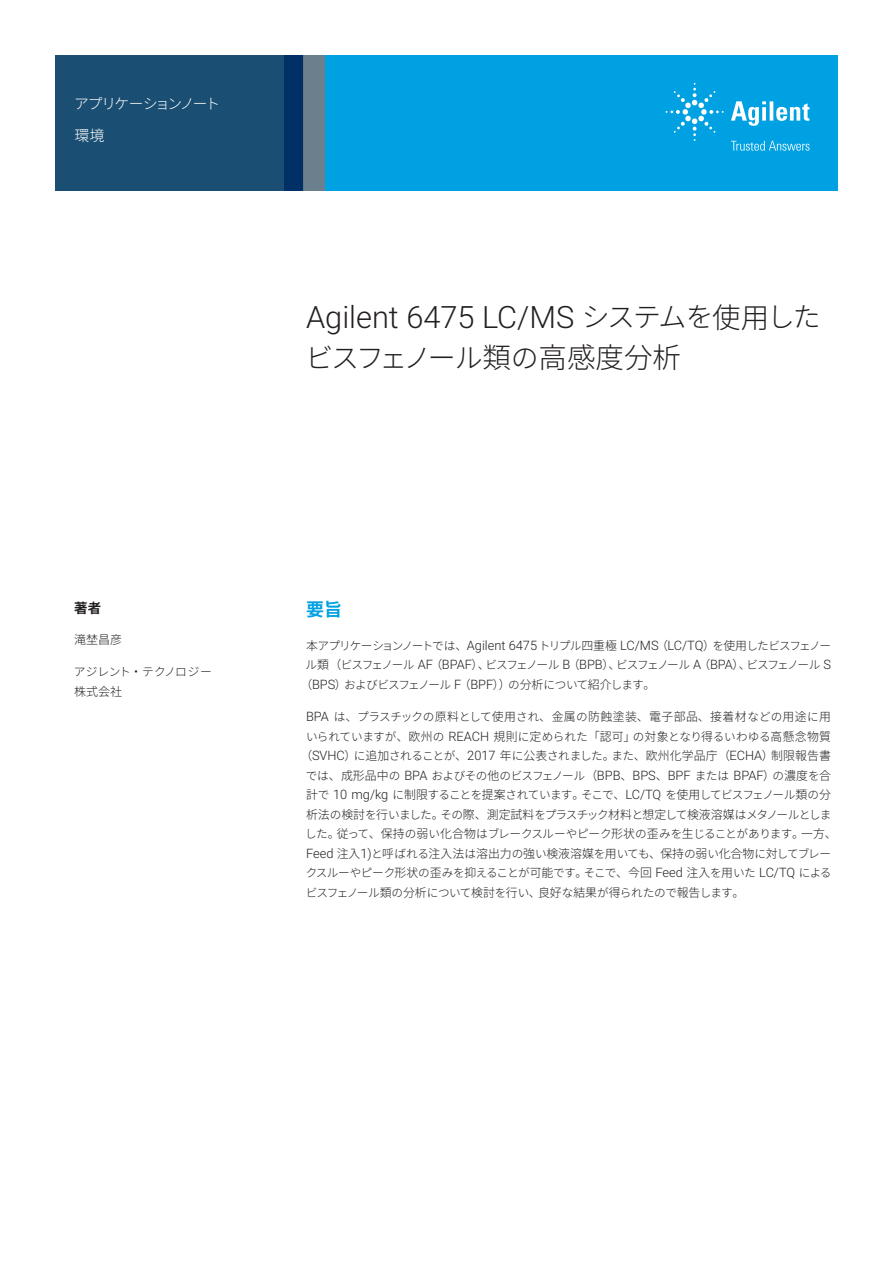
<style>
.page{position:relative;width:893px;height:1263px;background:#fff}
.page>*{position:absolute;margin:0;border:0;box-sizing:border-box;transform-origin:0 0}
.Subtitle{font:300 30.75px "Roboto";color:#231f20}
.Subtitle-2{font:300 27.9px "Noto Sans CJ Kjp";letter-spacing:-.115em;color:#231f20}
.Header_1{font:700 18px "Noto Sans CJ Kjp";color:#00a1e3}
.Area_Identifier{font:300 15px "Noto Sans CJ Kjp";color:#fff}
.Area_Identifier-2{font:300 14.7px "Noto Sans CJ Kjp";letter-spacing:-.115em;color:#fff}
.DATA_author_title{font:700 13.5px "Noto Sans CJ Kjp";color:#231f20}
.Text{font:300 12px "Noto Sans CJ Kjp";letter-spacing:.005em;color:#231f20}
.Text-2{font:300 12px "Noto Sans CJ Kjp";letter-spacing:.035em;color:#231f20}
.DATA_author_name___info{font:300 12px "Noto Sans CJ Kjp";color:#231f20}
.Text-3{font:300 11.7px/19.5px "Noto Sans CJ Kjp";letter-spacing:-.075em;color:#231f20}
.Text-4{font:300 11.7px "Noto Sans CJ Kjp";letter-spacing:-.105em;color:#231f20}
.Text-5{font:300 11.7px "Noto Sans CJ Kjp";letter-spacing:-.115em;color:#231f20}
.Text-6{font:300 11.7px "Noto Sans CJ Kjp";letter-spacing:-.025em;color:#231f20}
.DATA_author_name___info-2{font:300 11.7px "Noto Sans CJ Kjp";letter-spacing:-.01em;color:#231f20}
.s1{font-family:"Noto Sans CJ Kjp";font-size:27.9px}
.s2{font-family:"Noto Sans CJ Kjp";font-size:28.5px}
.s3{font-size:28.5px}
.s4{font-size:12px}
.s5{font-family:"Roboto";font-size:12.9px}
.s6{font-size:11.7px}
</style>
<div class="page">
<div style="left:284px;top:55px;width:554px;height:135px;background:#00a1e3"></div>
<svg style="left:55px;top:55px;width:249px;height:135px;background:#184b71"></svg>
<div style="left:304px;top:55px;width:21px;height:135px;background:#6b808c"></div>
<svg style="left:731px;top:101px;width:78px;height:25px"></svg>
<svg style="left:666px;top:83px;width:58px;height:58px"></svg>
<svg style="left:731px;top:141px;width:78px;height:10px"></svg>
<p class="Area_Identifier-2" style="left:74px;top:95px;width:148px">アプリケーションノート</p>
<p class="Area_Identifier" style="left:74px;top:127px;width:32px">環境</p>
<p class="Subtitle" style="left:306px;top:295px;width:516px">Agilent 6475 LC/MS <span class="s1">システムを</span><span class="s2">使用</span><span class="s1">した</span></p>
<p class="Subtitle-2" style="left:306px;top:342px;width:377px">ビスフェノール<span class="s3">類</span>の<span class="s3">高感度分析</span></p>
<p class="DATA_author_title" style="left:74px;top:600px;width:28px">著者</p>
<p class="DATA_author_name___info" style="left:74px;top:633px;width:49px">滝埜昌彦</p>
<p class="DATA_author_name___info-2" style="left:74px;top:665px;width:139px">アジレント<span class="s4">・</span>テクノロジー</p>
<p class="DATA_author_name___info" style="left:74px;top:684px;width:49px">株式会社</p>
<p class="Header_1" style="left:306px;top:600px;width:37px">要旨</p>
<p class="Text-4" style="left:306px;top:639px;width:526px"><span class="s4">本</span>アプリケーションノートでは<span class="s4">、</span><span class="s5">Agilent 6475</span> トリプル<span class="s4">四重極</span> <span class="s5">LC/MS</span><span class="s4">（</span><span class="s5">LC/TQ</span><span class="s4">）</span>を<span class="s4">使用</span>したビスフェノー</p>
<p class="Text-5" style="left:306px;top:658px;width:527px">ル<span class="s4">類（</span>ビスフェノール <span class="s5">AF</span><span class="s4">（</span><span class="s5">BPAF</span><span class="s4">）、</span>ビスフェノール <span class="s5">B</span><span class="s4">（</span><span class="s5">BPB</span><span class="s4">）、</span>ビスフェノール <span class="s5">A</span><span class="s4">（</span><span class="s5">BPA</span><span class="s4">）、</span>ビスフェノール <span class="s5">S</span></p>
<p class="Text-3" style="left:301px;top:675px;width:356px"><span class="s4">（</span><span class="s5">BPS</span><span class="s4">）</span>およびビスフェノール <span class="s5">F</span><span class="s4">（</span><span class="s5">BPF</span><span class="s4">））</span>の<span class="s4">分析</span>について<span class="s4">紹介</span>します<span class="s4">。</span></p>
<p class="Text-2" style="left:306px;top:710px;width:526px"><span class="s5">BPA</span> <span class="s6">は</span>、<span class="s6">プラスチックの</span>原料<span class="s6">として</span>使用<span class="s6">され</span>、金属<span class="s6">の</span>防蝕塗装、電子部品、接着材<span class="s6">などの</span>用途<span class="s6">に</span>用</p>
<p class="Text-6" style="left:306px;top:730px;width:526px">いられていますが<span class="s4">、欧州</span>の <span class="s5">REACH</span> <span class="s4">規則</span>に<span class="s4">定</span>められた<span class="s4">「認可」</span>の<span class="s4">対象</span>となり<span class="s4">得</span>るいわゆる<span class="s4">高懸念物質</span></p>
<p class="Text" style="left:301px;top:749px;width:532px">（<span class="s5">SVHC</span>）<span class="s6">に</span>追加<span class="s6">されることが</span>、<span class="s5">2017</span> 年<span class="s6">に</span>公表<span class="s6">されました</span>。<span class="s6">また</span>、欧州化学品庁（<span class="s5">ECHA</span>）制限報告書</p>
<p class="Text-3" style="left:305px;top:766px;width:533px">では<span class="s4">、成形品中</span>の <span class="s5">BPA</span> およびその<span class="s4">他</span>のビスフェノール<span class="s4">（</span><span class="s5">BPB</span><span class="s4">、</span><span class="s5">BPS</span><span class="s4">、</span><span class="s5">BPF</span> または <span class="s5">BPAF</span><span class="s4">）</span>の<span class="s4">濃度</span>を<span class="s4">合計</span>で <span class="s5">10 mg/kg</span> に<span class="s4">制限</span>することを<span class="s4">提案</span>されています<span class="s4">。</span>そこで<span class="s4">、</span><span class="s5">LC/TQ</span> を<span class="s4">使用</span>してビスフェノール<span class="s4">類</span>の<span class="s4">分析法</span>の<span class="s4">検討</span>を<span class="s4">行</span>いました<span class="s4">。</span>その<span class="s4">際、測定試料</span>をプラスチック<span class="s4">材料</span>と<span class="s4">想定</span>して<span class="s4">検液溶媒</span>はメタノールとしました<span class="s4">。従</span>って<span class="s4">、保持</span>の<span class="s4">弱</span>い<span class="s4">化合物</span>はブレークスルーやピーク<span class="s4">形状</span>の<span class="s4">歪</span>みを<span class="s4">生</span>じることがあります<span class="s4">。一方、</span></p>
<p class="Text" style="left:306px;top:846px;width:526px"><span class="s5">Feed</span> 注入<span class="s5">1)</span><span class="s6">と</span>呼<span class="s6">ばれる</span>注入法<span class="s6">は</span>溶出力<span class="s6">の</span>強<span class="s6">い</span>検液溶媒<span class="s6">を</span>用<span class="s6">いても</span>、保持<span class="s6">の</span>弱<span class="s6">い</span>化合物<span class="s6">に</span>対<span class="s6">してブレー</span></p>
<p class="Text-3" style="left:306px;top:863px;width:527px">クスルーやピーク<span class="s4">形状</span>の<span class="s4">歪</span>みを<span class="s4">抑</span>えることが<span class="s4">可能</span>です<span class="s4">。</span>そこで<span class="s4">、今回</span> <span class="s5">Feed</span> <span class="s4">注入</span>を<span class="s4">用</span>いた <span class="s5">LC/TQ</span> によるビスフェノール<span class="s4">類</span>の<span class="s4">分析</span>について<span class="s4">検討</span>を<span class="s4">行</span>い<span class="s4">、良好</span>な<span class="s4">結果</span>が<span class="s4">得</span>られたので<span class="s4">報告</span>します<span class="s4">。</span></p>
</div>
